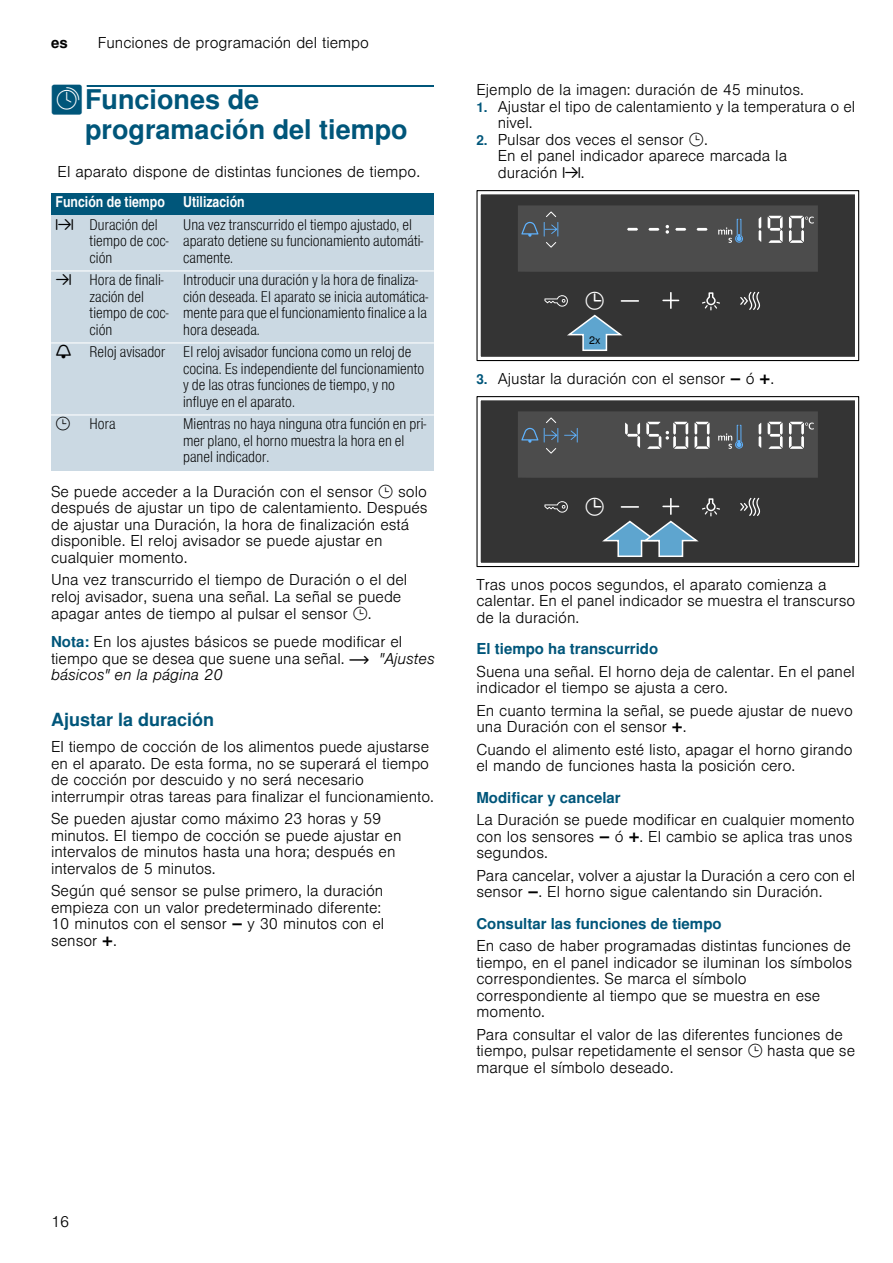
<style>
.page{position:relative;width:893px;height:1263px;background:#fff}
.page>*{position:absolute;margin:0;border:0;box-sizing:border-box;transform-origin:0 0}
.t1{font:700 27px/30px "Nimbus San L";color:#00567a}
.t2{font:700 18px "Nimbus San L";color:#00567a}
.t3{font:300 15px/16.5px "Nimbus San L";color:#000}
.t4{font:15px/16.5px "Nimbus San L Lig Con";color:#000}
.t5{font:700 15px "Nimbus San L";color:#00567a}
.t6{font:15px "Nimbus San L Bol Con";color:#fff}
.t7{font:700 15px "Nimbus San L";color:#000}
.t8{font:15px "BSH Symb PH3";color:#000}
.s1{font-family:"BSH Symb PG2";font-weight:400}
.s2{font-family:"BSH Symb PH1"}
.s3{font-family:"BSH Symb All"}
.s4{font-family:"BSH Symb PH3";font-weight:400}
.s5{font-weight:700;color:#00567a}
.s6{font-family:"BSH Symb PH1";font-weight:400}
.s7{font-style:italic}
.s8{font-family:"BSH Symb Gaggenau";font-weight:400}
.s9{font-weight:700;font-size:13.5px;color:#00567a}
</style>
<div class="page">
<div style="left:87px;top:85px;width:347px;height:2px;border:1px solid #00567a"></div>
<div style="left:51px;top:193px;width:128px;height:22px;background:#00567a"></div>
<div style="left:179px;top:193px;width:255px;height:22px;background:#00567a"></div>
<div style="left:51px;top:215px;width:34px;height:56px;background:#cbd9e3"></div>
<div style="left:85px;top:215px;width:94px;height:56px;background:#cbd9e3"></div>
<div style="left:179px;top:215px;width:255px;height:56px;background:#cbd9e3"></div>
<div style="left:51px;top:271px;width:34px;height:72px;background:#cbd9e3"></div>
<div style="left:85px;top:271px;width:94px;height:72px;background:#cbd9e3"></div>
<div style="left:179px;top:271px;width:255px;height:72px;background:#cbd9e3"></div>
<div style="left:51px;top:343px;width:34px;height:72px;background:#cbd9e3"></div>
<div style="left:85px;top:343px;width:94px;height:72px;background:#cbd9e3"></div>
<div style="left:179px;top:343px;width:255px;height:72px;background:#cbd9e3"></div>
<div style="left:51px;top:415px;width:34px;height:55px;background:#cbd9e3"></div>
<div style="left:85px;top:415px;width:94px;height:55px;background:#cbd9e3"></div>
<div style="left:179px;top:415px;width:255px;height:55px;background:#cbd9e3"></div>
<hr style="left:51px;top:270px;width:383px;height:1px;background:#fff">
<hr style="left:51px;top:342px;width:383px;height:1px;background:#fff">
<hr style="left:51px;top:414px;width:383px;height:1px;background:#fff">
<div style="left:480px;top:194px;width:375px;height:163px;background:#343434"></div>
<svg style="left:518px;top:205px;width:299px;height:67px;background:#515252"></svg>
<svg style="left:663px;top:293px;width:15px;height:15px"></svg>
<svg style="left:740px;top:292px;width:20px;height:18px"></svg>
<svg style="left:702px;top:292px;width:18px;height:18px"></svg>
<div style="left:476px;top:190px;width:383px;height:171px;border:1px solid #000"></div>
<div style="left:480px;top:400px;width:375px;height:163px;background:#343434"></div>
<svg style="left:518px;top:411px;width:299px;height:67px;background:#555657"></svg>
<svg style="left:544px;top:501px;width:24px;height:12px"></svg>
<svg style="left:740px;top:498px;width:20px;height:18px"></svg>
<div style="left:476px;top:396px;width:383px;height:171px;border:1px solid #000"></div>
<svg style="left:544px;top:292px;width:94px;height:60px;background:#444e53"></svg>
<svg style="left:585px;top:498px;width:135px;height:60px;background:#49565e"></svg>
<p class="t7" style="left:51px;top:34px;width:18px">es</p>
<p class="t3" style="left:98px;top:33px;width:273px">Funciones de programación del tiempo</p>
<h1 class="t1" style="left:85px;top:84px;width:324px;text-indent:-34px"><span class="s1">O</span>Funciones de programación del tiempo</h1>
<p class="t3" style="left:58px;top:162px;width:364px">El aparato dispone de distintas funciones de tiempo.</p>
<p class="t6" style="left:56px;top:193px;width:191px">Función de tiempo Utilización</p>
<p class="t4" style="left:90px;top:216px;width:81px;text-indent:-34px"><span class="s2">x</span> Duración del tiempo de coc&shy;ción</p>
<p class="t4" style="left:183px;top:216px;width:242px">Una vez transcurrido el tiempo ajustado, el aparato detiene su funcionamiento automáti&shy;camente.</p>
<p class="t4" style="left:90px;top:271px;width:81px;text-indent:-34px"><span class="s2">y</span> Hora de finali&shy;zación del tiempo de coc&shy;ción</p>
<p class="t4" style="left:183px;top:271px;width:246px">Introducir una duración y la hora de finaliza&shy;ción deseada. El aparato se inicia automática&shy;mente para que el funcionamiento finalice a la hora deseada.</p>
<p class="t4" style="left:183px;top:343px;width:242px;text-indent:-128px"><span class="s3">V</span> Reloj avisador El reloj avisador funciona como un reloj de cocina. Es independiente del funcionamiento y de las otras funciones de tiempo, y no influye en el aparato.</p>
<p class="t8" style="left:56px;top:416px;width:17px">V</p>
<p class="t4" style="left:90px;top:415px;width:28px">Hora</p>
<p class="t4" style="left:183px;top:415px;width:245px">Mientras no haya ninguna otra función en pri&shy;mer plano, el horno muestra la hora en el panel indicador.</p>
<p class="t3" style="left:51px;top:482px;width:378px">Se puede acceder a la Duración con el sensor <span class="s4">V</span> solo después de ajustar un tipo de calentamiento. Después de ajustar una Duración, la hora de finalización está disponible. El reloj avisador se puede ajustar en cualquier momento.</p>
<p class="t3" style="left:51px;top:570px;width:358px">Una vez transcurrido el tiempo de Duración o el del reloj avisador, suena una señal. La señal se puede apagar antes de tiempo al pulsar el sensor <span class="s4">V</span>.</p>
<p class="t3" style="left:51px;top:632px;width:385px"><span class="s5">Nota:</span> En los ajustes básicos se puede modificar el tiempo que se desea que suene una señal. <span class="s6">~</span> <span class="s7">"Ajustes básicos" en la página 20</span></p>
<p class="t2" style="left:51px;top:708px;width:165px">Ajustar la duración</p>
<p class="t3" style="left:51px;top:737px;width:384px">El tiempo de cocción de los alimentos puede ajustarse en el aparato. De esta forma, no se superará el tiempo de cocción por descuido y no será necesario interrumpir otras tareas para finalizar el funcionamiento.</p>
<p class="t3" style="left:51px;top:809px;width:352px">Se pueden ajustar como máximo 23 horas y 59 minutos. El tiempo de cocción se puede ajustar en intervalos de minutos hasta una hora; después en intervalos de 5 minutos.</p>
<p class="t3" style="left:51px;top:881px;width:335px">Según qué sensor se pulse primero, la duración empieza con un valor predeterminado diferente:<br>10 minutos con el sensor <span class="s8">A</span> y 30 minutos con el sensor <span class="s8">@</span>.</p>
<p class="t3" style="left:476px;top:80px;width:329px">Ejemplo de la imagen: duración de 45 minutos.</p>
<p class="t3" style="left:497px;top:97px;width:359px;text-indent:-21px"><span class="s9">1.</span> Ajustar el tipo de calentamiento y la temperatura o el nivel.</p>
<p class="t3" style="left:497px;top:130px;width:291px;text-indent:-21px"><span class="s9">2.</span> Pulsar dos veces el sensor <span class="s4">V</span>.<br>En el panel indicador aparece marcada la duración <span class="s6">x</span>.</p>
<p class="t3" style="left:476px;top:369px;width:299px"><span class="s9">3.</span> Ajustar la duración con el sensor <span class="s8">A</span> ó <span class="s8">@</span>.</p>
<p class="t3" style="left:476px;top:575px;width:380px">Tras unos pocos segundos, el aparato comienza a calentar. En el panel indicador se muestra el transcurso de la duración.</p>
<p class="t5" style="left:476px;top:639px;width:183px">El tiempo ha transcurrido</p>
<p class="t3" style="left:476px;top:662px;width:380px">Suena una señal. El horno deja de calentar. En el panel indicador el tiempo se ajusta a cero.</p>
<p class="t3" style="left:476px;top:701px;width:378px">En cuanto termina la señal, se puede ajustar de nuevo una Duración con el sensor <span class="s8">@</span>.</p>
<p class="t3" style="left:476px;top:740px;width:377px">Cuando el alimento esté listo, apagar el horno girando el mando de funciones hasta la posición cero.</p>
<p class="t5" style="left:476px;top:788px;width:146px">Modificar y cancelar</p>
<p class="t3" style="left:476px;top:810px;width:380px">La Duración se puede modificar en cualquier momento con los sensores <span class="s8">A</span> ó <span class="s8">@</span>. El cambio se aplica tras unos segundos.</p>
<p class="t3" style="left:476px;top:866px;width:380px">Para cancelar, volver a ajustar la Duración a cero con el sensor <span class="s8">A</span>. El horno sigue calentando sin Duración.</p>
<p class="t5" style="left:476px;top:914px;width:247px">Consultar las funciones de tiempo</p>
<p class="t3" style="left:476px;top:936px;width:377px">En caso de haber programadas distintas funciones de tiempo, en el panel indicador se iluminan los símbolos correspondientes. Se marca el símbolo correspondiente al tiempo que se muestra en ese momento.</p>
<p class="t3" style="left:476px;top:1025px;width:380px">Para consultar el valor de las diferentes funciones de tiempo, pulsar repetidamente el sensor <span class="s4">V</span> hasta que se marque el símbolo deseado.</p>
<p class="t3" style="left:51px;top:1212px;width:20px">16</p>
</div>
